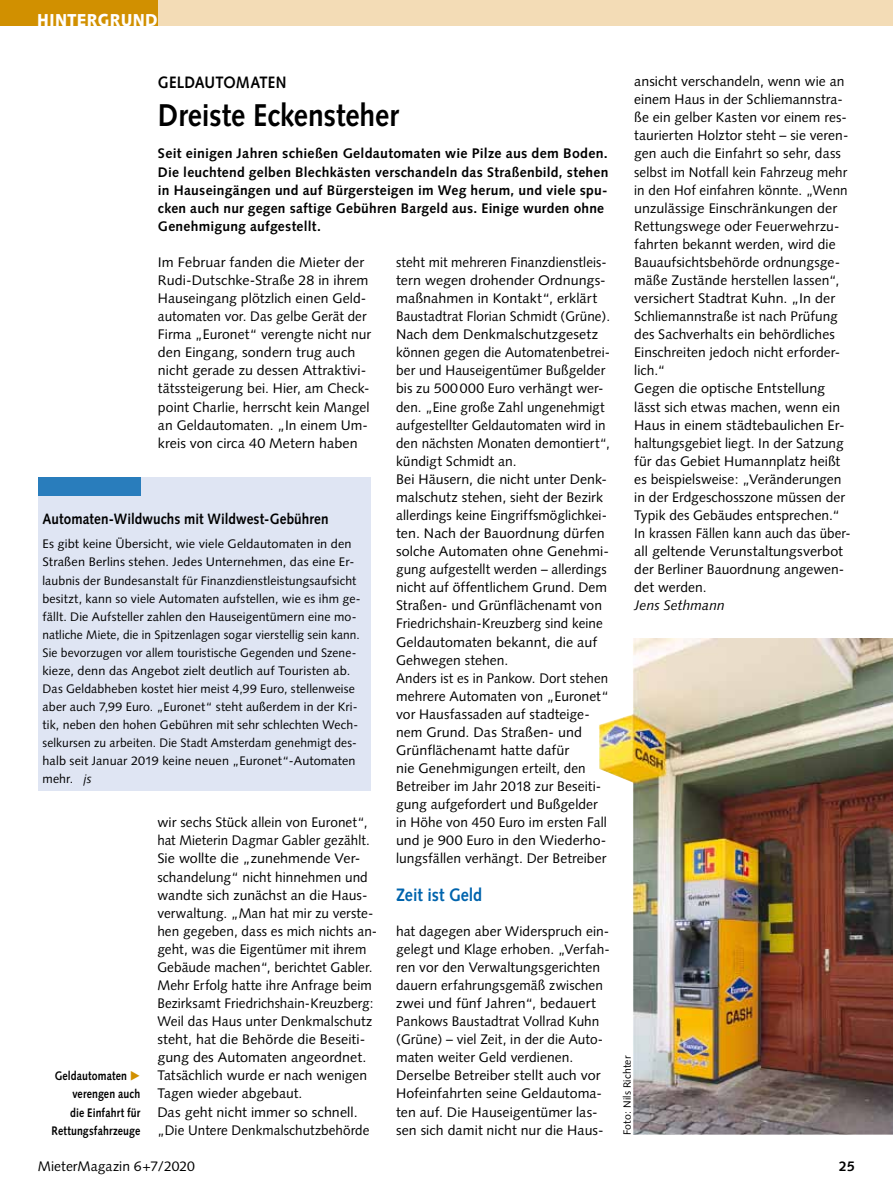
<style>
.page{position:relative;width:893px;height:1191px;background:#fff}
.page>*{position:absolute;margin:0;border:0;box-sizing:border-box;transform-origin:0 0}
.t1{font:700 31.5px "Syntax";color:#000;scale:.9 1}
.t2{font:700 18px "Syntax";color:#0064ad;scale:.9 1}
.t3{font:900 17.25px "Syntax";letter-spacing:.025em;color:#fff;scale:.9 1}
.t4{font:700 16.5px "Syntax";letter-spacing:.01em;color:#000;scale:.9 1}
.t5{font:700 15px "Syntax";letter-spacing:.005em;color:#000;scale:.9 1}
.t6{font:13.8px/18px "Syntax";letter-spacing:.005em;color:#000}
.t7{font:700 13.8px/18px "Syntax";letter-spacing:.02em;color:#000}
.t8{font:italic 13.8px "Syntax";letter-spacing:.005em;color:#000}
.t9{font:12.3px/18px "Syntax";letter-spacing:.01em;color:#000}
.t10{font:700 12.3px/18px "Syntax";letter-spacing:.015em;color:#000;text-align:right;scale:.85 1}
.t11{font:10.5px "Syntax";letter-spacing:.015em;color:#000}
.s1{font-style:italic}
.s2{font-family:"European Pi Three";font-weight:400;color:#d19000}
</style>
<div class="page">
<div style="left:0;top:0;width:893px;height:26px;background:#f3dcb6"></div>
<div style="left:0;top:0;width:157px;height:26px;background:#d19000"></div>
<div style="left:38px;top:477px;width:333px;height:314px;background:#dfe5f3"></div>
<div style="left:38px;top:477px;width:102px;height:18px;background:#297dbc"></div>
<img style="left:599px;top:638px;width:294px;height:496px">
<p class="t3" style="left:37px;top:9px;width:136px">HINTERGRUND</p>
<p class="t4" style="left:158px;top:73px;width:144px">gelDaUtoMaten</p>
<h1 class="t1" style="left:158px;top:97px;width:270px">Dreiste eckensteher</h1>
<p class="t7" style="left:158px;top:145px;width:452px">Seit einigen Jahren schießen geldautomaten wie Pilze aus dem Boden.<br>Die leuchtend gelben Blechkästen verschandeln das Straßenbild, stehen in Hauseingängen und auf Bürgersteigen im weg herum, und viele spu&shy;cken auch nur gegen saftige gebühren Bargeld aus. einige wurden ohne genehmigung aufgestellt.</p>
<p class="t6" style="left:158px;top:253px;width:215px">Im Februar fanden die Mieter der Rudi-Dutschke-Straße 28 in ihrem Hauseingang plötzlich einen Geld&shy;automaten vor. Das gelbe Gerät der Firma „Euronet“ verengte nicht nur den Eingang, sondern trug auch nicht gerade zu dessen Attraktivi&shy;tätssteigerung bei. Hier, am Check&shy;point Charlie, herrscht kein Mangel an Geldautomaten. „In einem Um&shy;kreis von circa 40 Metern haben</p>
<p class="t6" style="left:396px;top:253px;width:216px">steht mit mehreren Finanzdienstleis&shy;tern wegen drohender Ordnungs&shy;maßnahmen in Kontakt“, erklärt Baustadtrat Florian Schmidt (Grüne).<br>Nach dem Denkmalschutzgesetz können gegen die Automatenbetrei&shy;ber und Hauseigentümer Bußgelder bis zu 500 000 Euro verhängt wer&shy;den. „Eine große Zahl ungenehmigt aufgestellter Geldautomaten wird in den nächsten Monaten demontiert“, kündigt Schmidt an.<br>Bei Häusern, die nicht unter Denk&shy;malschutz stehen, sieht der Bezirk allerdings keine Eingriffsmöglichkei&shy;ten. Nach der Bauordnung dürfen solche Automaten ohne Genehmi&shy;gung aufgestellt werden – allerdings nicht auf öffentlichem Grund. Dem Straßen- und Grünflächenamt von Friedrichshain-Kreuzberg sind keine Geldautomaten bekannt, die auf Gehwegen stehen.<br>Anders ist es in Pankow. Dort stehen mehrere Automaten von „Euronet“ vor Hausfassaden auf stadteige&shy;nem Grund. Das Straßen- und Grünflächenamt hatte dafür<br>nie Genehmigungen erteilt, den Betreiber im Jahr 2018 zur Beseiti&shy;gung aufgefordert und Bußgelder in Höhe von 450 Euro im ersten Fall und je 900 Euro in den Wiederho&shy;lungsfällen verhängt. Der Betreiber</p>
<h2 class="t2" style="left:396px;top:884px;width:97px">zeit ist geld</h2>
<p class="t6" style="left:396px;top:922px;width:215px">hat dagegen aber Wi derspruch ein&shy;gelegt und Klage erhoben. „Verfah&shy;ren vor den Verwaltungsgerichten dauern erfahrungsgemäß zwischen zwei und fünf Jahren“, bedauert Pankows Baustadtrat Vollrad Kuhn (Grüne) – viel Zeit, in der die Auto&shy;maten weiter Geld verdienen.<br>Derselbe Betreiber stellt auch vor Hofeinfahrten seine Geldautoma&shy;ten auf. Die Hauseigentümer las&shy;sen sich damit nicht nur die Haus-</p>
<p class="t5" style="left:43px;top:510px;width:319px">automaten-wildwuchs mit wildwest-gebühren</p>
<p class="t9" style="left:43px;top:535px;width:320px">Es gibt keine Übersicht, wie viele Geldautomaten in den Straßen Berlins stehen. Jedes Unternehmen, das eine Er&shy;laubnis der Bundesanstalt für Finanzdienstleistungsaufsicht besitzt, kann so viele Automaten aufstellen, wie es ihm ge&shy;fällt. Die Aufsteller zahlen den Hauseigentümern eine mo&shy;natliche Miete, die in Spitzenlagen sogar vierstellig sein kann.<br>Sie bevorzugen vor allem touristische Gegenden und Szene&shy;kieze, denn das Angebot zielt deutlich auf Touristen ab.<br>Das Geldabheben kostet hier meist 4,99 Euro, stellenweise aber auch 7,99 Euro. „Euronet“ steht außerdem in der Kri&shy;tik, neben den hohen Gebühren mit sehr schlechten Wech&shy;selkursen zu arbeiten. Die Stadt Amsterdam genehmigt des&shy;halb seit Januar 2019 keine neuen „Euronet“-Automaten mehr. <span class="s1">js</span></p>
<p class="t6" style="left:157px;top:813px;width:221px">wir sechs Stück allein von Euronet“, hat Mieterin Dagmar Gabler gezählt.<br>Sie wollte die „zunehmende Ver&shy;schandelung“ nicht hinnehmen und wandte sich zunächst an die Haus&shy;verwaltung. „Man hat mir zu verste&shy;hen gegeben, dass es mich nichts an&shy;geht, was die Eigentümer mit ihrem Gebäude machen“, berichtet Gabler.<br>Mehr Erfolg hatte ihre Anfrage beim Bezirksamt Friedrichshain-Kreuzberg:<br>Weil das Haus unter Denkmalschutz steht, hat die Behörde die Beseiti&shy;gung des Automaten angeordnet.<br>Tatsächlich wurde er nach wenigen Tagen wieder abgebaut.<br>Das geht nicht immer so schnell. „Die Untere Denkmalschutzbehörde</p>
<p class="t6" style="left:38px;top:1157px;width:159px">MieterMagazin 6+7/2020</p>
<p class="t10" style="left:52px;top:1067px;width:106px">geldautomaten <span class="s2">E </span>verengen auch<br>die einfahrt für rettungsfahrzeuge</p>
<p class="t6" style="left:634px;top:72px;width:218px">ansicht verschandeln, wenn wie an einem Haus in der Schliemannstra&shy;ße ein gelber Kasten vor einem res&shy;taurierten Holztor steht – sie veren&shy;gen auch die Einfahrt so sehr, dass selbst im Notfall kein Fahrzeug mehr in den Hof einfahren könnte. „Wenn unzulässige Einschränkungen der Rettungswege oder Feuerwehrzu&shy;fahrten bekannt werden, wird die Bauaufsichtsbehörde ordnungsge&shy;mäße Zustände herstellen lassen“, versichert Stadtrat Kuhn. „In der Schliemannstraße ist nach Prüfung des Sachverhalts ein behördliches Einschreiten jedoch nicht erforder&shy;lich.“<br>Gegen die optische Entstellung lässt sich etwas machen, wenn ein Haus in einem städtebaulichen Er&shy;haltungsgebiet liegt. In der Satzung für das Gebiet Humannplatz heißt es beispielsweise: „Veränderungen in der Erdgeschosszone müssen der Typik des Gebäudes entsprechen.“ In krassen Fällen kann auch das über&shy;all geltende Verunstaltungsverbot der Berliner Bauordnung angewen&shy;det werden.</p>
<p class="t8" style="left:634px;top:597px;width:92px">Jens Sethmann</p>
<p class="t11" style="left:621px;top:1135px;width:81px;rotate:-90deg">Foto: Nils Richter</p>
<p class="t7" style="left:839px;top:1157px;width:17px">25</p>
</div>
